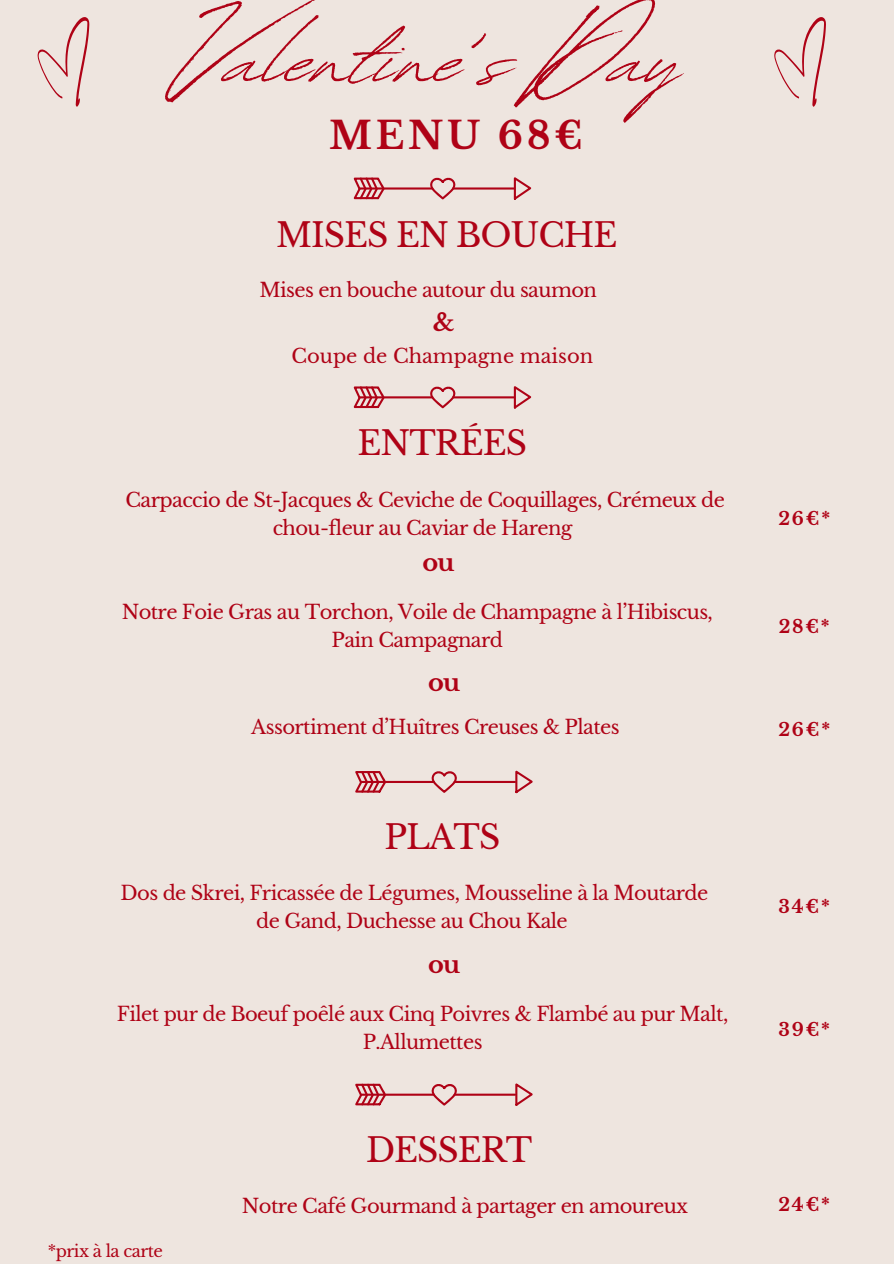
<style>
.page{position:relative;width:894px;height:1264px;background:#fff}
.page>*{position:absolute;margin:0;border:0;box-sizing:border-box;transform-origin:0 0}
.t1{font:131.7px "Revive 80 Signature";color:#af0216}
.t2{font:700 37.5px "Libre Baskerville";letter-spacing:.1em;color:#af0216}
.t3{font:33px "Libre Baskerville";letter-spacing:-.03em;color:#af0216}
.t4{font:700 24px "Libre Baskerville";color:#af0216}
.t5{font:19.5px/28.2px "Libre Baskerville";letter-spacing:-.03em;color:#af0216;text-align:center}
.t6{font:19.5px "Libre Baskerville";color:#af0216}
.t7{font:700 18px "Libre Baskerville";letter-spacing:.1em;color:#af0216}
.t8{font:16.5px "Libre Baskerville";letter-spacing:-.03em;color:#af0216}
</style>
<div class="page">
<div style="left:0;top:0;width:893px;height:1263px;background:#eee5df"></div>
<svg style="left:353px;top:386px;width:178px;height:23px"></svg>
<svg style="left:774px;top:17px;width:51px;height:90px"></svg>
<svg style="left:355px;top:770px;width:177px;height:23px"></svg>
<svg style="left:355px;top:1083px;width:177px;height:23px"></svg>
<svg style="left:37px;top:17px;width:52px;height:90px"></svg>
<svg style="left:353px;top:177px;width:178px;height:23px"></svg>
<h5 class="t1" style="left:174px;top:-42px;width:510px">Valentine’s Day</h5>
<h6 class="t2" style="left:329px;top:113px;width:255px">MENU 68€</h6>
<h4 class="t3" style="left:276px;top:215px;width:342px">MISES EN BOUCHE</h4>
<h5 class="t5" style="left:259px;top:276px;width:339px">Mises en bouche autour du saumon</h5>
<h4 class="t4" style="left:433px;top:308px;width:23px">&amp;</h4>
<h6 class="t6" style="left:291px;top:344px;width:303px">Coupe de Champagne maison</h6>
<h1 class="t3" style="left:357px;top:423px;width:171px">ENTRÉES</h1>
<p class="t5" style="left:125px;top:486px;width:600px">Carpaccio de St-Jacques &amp; Ceviche de Coquillages, Crémeux de chou-fleur au Caviar de Hareng</p>
<p class="t4" style="left:422px;top:548px;width:34px">ou</p>
<h6 class="t5" style="left:122px;top:598px;width:592px">Notre Foie Gras au Torchon, Voile de Champagne à l’Hibiscus,<br>Pain Campagnard</h6>
<h3 class="t4" style="left:428px;top:668px;width:34px">ou</h3>
<h6 class="t5" style="left:251px;top:713px;width:370px">Assortiment d’Huîtres Creuses &amp; Plates</h6>
<p class="t3" style="left:384px;top:816px;width:117px">PLATS</p>
<h2 class="t5" style="left:121px;top:878px;width:589px">Dos de Skrei, Fricassée de Légumes, Mousseline à la Moutarde de Gand, Duchesse au Chou Kale</h2>
<h6 class="t4" style="left:428px;top:949px;width:34px">ou</h6>
<p class="t5" style="left:117px;top:999px;width:612px">Filet pur de Boeuf poêlé aux Cinq Poivres &amp; Flambé au pur Malt,<br>P.Allumettes</p>
<h3 class="t3" style="left:366px;top:1129px;width:168px">DESSERT</h3>
<h6 class="t8" style="left:48px;top:1241px;width:117px">*prix à la carte</h6>
<p class="t5" style="left:242px;top:1191px;width:447px">Notre Café Gourmand à partager en amoureux</p>
<h5 class="t7" style="left:778px;top:507px;width:53px">26€*</h5>
<p class="t7" style="left:778px;top:615px;width:53px">28€*</p>
<h3 class="t7" style="left:778px;top:718px;width:53px">26€*</h3>
<h6 class="t7" style="left:778px;top:895px;width:53px">34€*</h6>
<h5 class="t7" style="left:778px;top:1018px;width:53px">39€*</h5>
<h4 class="t7" style="left:778px;top:1192px;width:53px">24€*</h4>
</div>
